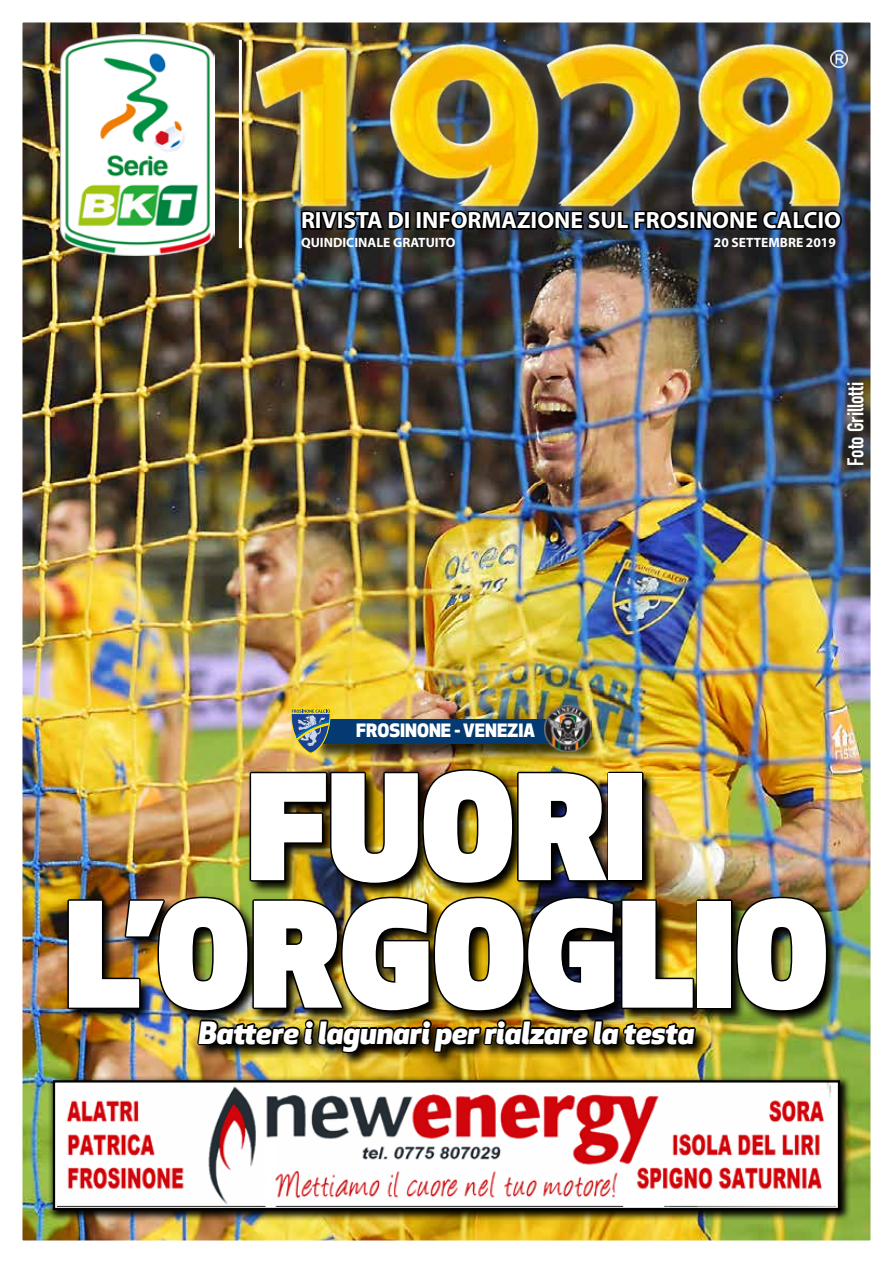
<style>
.page{position:relative;width:893px;height:1263px;background:#fff}
.page>*{position:absolute;margin:0;border:0;box-sizing:border-box;transform-origin:0 0}
.t1{font:900 142.5px/127.5px "Apex New";color:#fff;text-align:center}
.t2{font:italic 800 30px "Apex New";color:#fff}
.t3{font:700 23.55px "Myriad Pro";color:#fff}
.t4{font:700 22.5px "DIN Condensed";color:#fff}
.t5{font:800 18px "Apex New";color:#fff}
.t6{font:700 13.5px "Myriad Pro";color:#fff}
</style>
<div class="page">
<img style="left:23px;top:23px;width:847px;height:1217px">
<img style="left:60px;top:34px;width:155px;height:222px">
<img style="left:233px;top:28px;width:617px;height:198px">
<img style="left:300px;top:190px;width:106px;height:67px">
<div style="left:404px;top:211px;width:7px;height:19px;border:3px solid #000"></div>
<div style="left:415px;top:211px;width:7px;height:19px;border:3px solid #000"></div>
<img style="left:421px;top:184px;width:422px;height:55px">
<hr style="left:239px;top:40px;width:3px;height:208px;background:#fff">
<img style="left:830px;top:50px;width:18px;height:18px">
<img style="left:48px;top:1075px;width:803px;height:146px">
<img style="left:57px;top:1083px;width:778px;height:123px">
<div style="left:53px;top:1080px;width:787px;height:130px;border:2px solid #000"></div>
<img style="left:65px;top:767px;width:776px;height:300px">
<img style="left:248px;top:768px;width:363px;height:118px">
<div style="left:607px;top:772px;width:36px;height:110px;border:3px solid #000"></div>
<div style="left:696px;top:899px;width:36px;height:110px;border:3px solid #000"></div>
<img style="left:734px;top:895px;width:95px;height:118px">
<img style="left:66px;top:895px;width:632px;height:196px">
<div style="left:313px;top:721px;width:286px;height:41px;background:#000;opacity:.75"></div>
<div style="left:311px;top:719px;width:269px;height:24px;background:#023a71"></div>
<img style="left:544px;top:706px;width:48px;height:46px">
<svg style="left:291px;top:708px;width:40px;height:46px;background:#7c8a73"></svg>
<p class="t3" style="left:301px;top:205px;width:542px">RIVISTA DI INFORMAZIONE SUL FROSINONE CALCIO</p>
<p class="t6" style="left:301px;top:233px;width:156px">QUINDICINALE GRATUITO</p>
<p class="t6" style="left:714px;top:234px;width:124px">20 SETTEMBRE 2019</p>
<p class="t4" style="left:840px;top:466px;width:85px;rotate:-90deg">Foto Grillotti</p>
<p class="t5" style="left:356px;top:718px;width:180px">FROSINONE - VENEZIA</p>
<h1 class="t1" style="left:65px;top:762px;width:765px">FUORI<br>L’ORGOGLIO</h1>
<p class="t2" style="left:199px;top:1012px;width:497px">Battere i lagunari per rialzare la testa</p>
</div>
